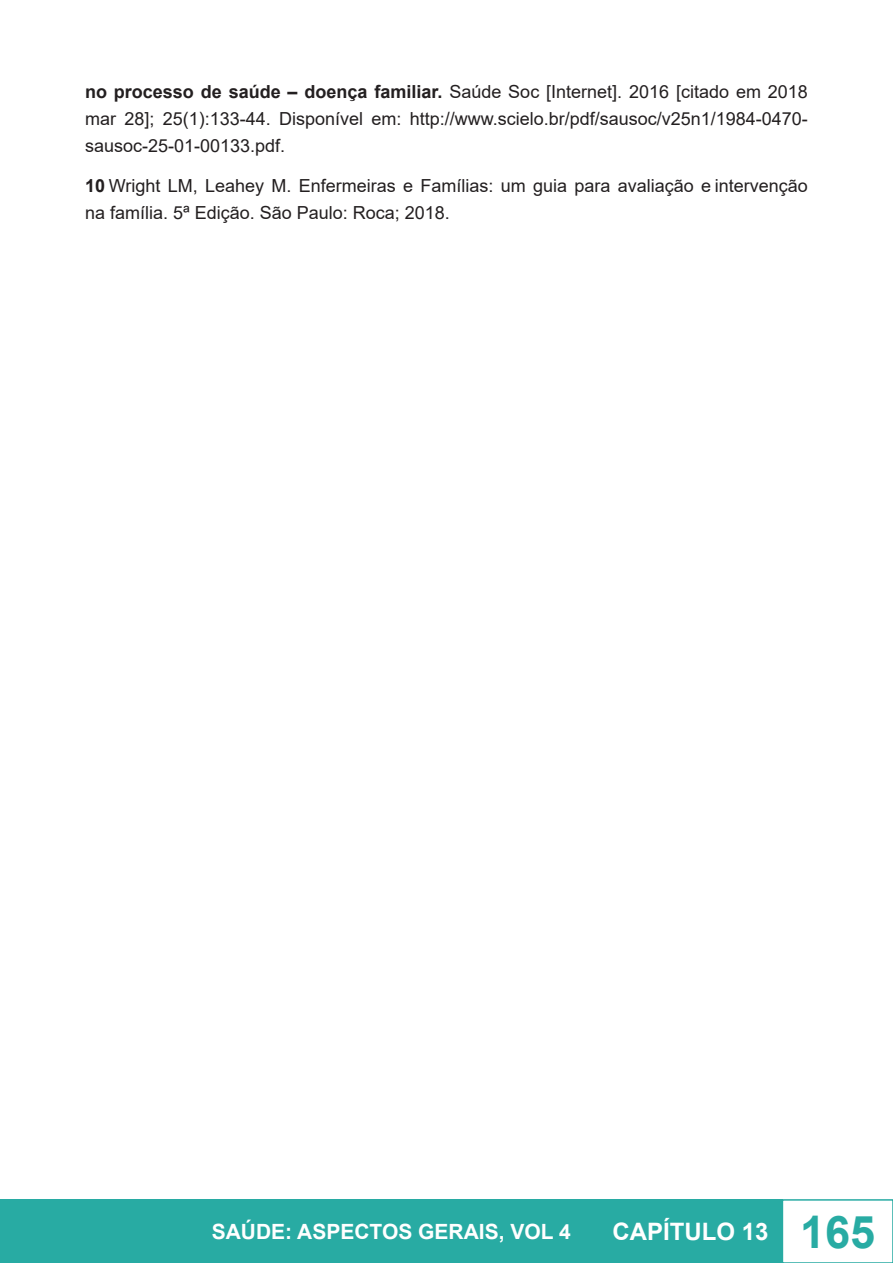
<style>
.page{position:relative;width:893px;height:1263px;background:#fff}
.page>*{position:absolute;margin:0;border:0;box-sizing:border-box;transform-origin:0 0}
.t1{font:700 24px "Arial";color:#fff}
.t2{font:700 21px "Arial";color:#fff}
.t3{font:18px/27px "Arial";color:#231f20;text-align:justify}
.s1{font-weight:700}
.s2{font-size:45px;color:#28aba3}
</style>
<div class="page">
<div style="left:0;top:1200px;width:782px;height:63px;background:#28aba3"></div>
<div style="left:782px;top:1199px;width:111px;height:64px;border:2px solid #28aba3"></div>
<p class="t3" style="left:85px;top:78px;width:724px"><span class="s1">no processo de saúde – doença familiar.</span> Saúde Soc [Internet]. 2016 [citado em 2018 mar 28]; 25(1):133-44. Disponível em: http://www.scielo.br/pdf/sausoc/v25n1/1984-0470- sausoc-25-01-00133.pdf.</p>
<p class="t3" style="left:85px;top:172px;width:724px"><span class="s1">10</span> Wright LM, Leahey M. Enfermeiras e Famílias: um guia para avaliação e intervenção na família. 5ª Edição. São Paulo: Roca; 2018.</p>
<p class="t2" style="left:212px;top:1217px;width:361px">SAÚDE: ASPECTOS GERAIS, VOL 4</p>
<h1 class="t1" style="left:612px;top:1215px;width:264px">CAPÍTULO 13 <span class="s2">165</span></h1>
</div>
